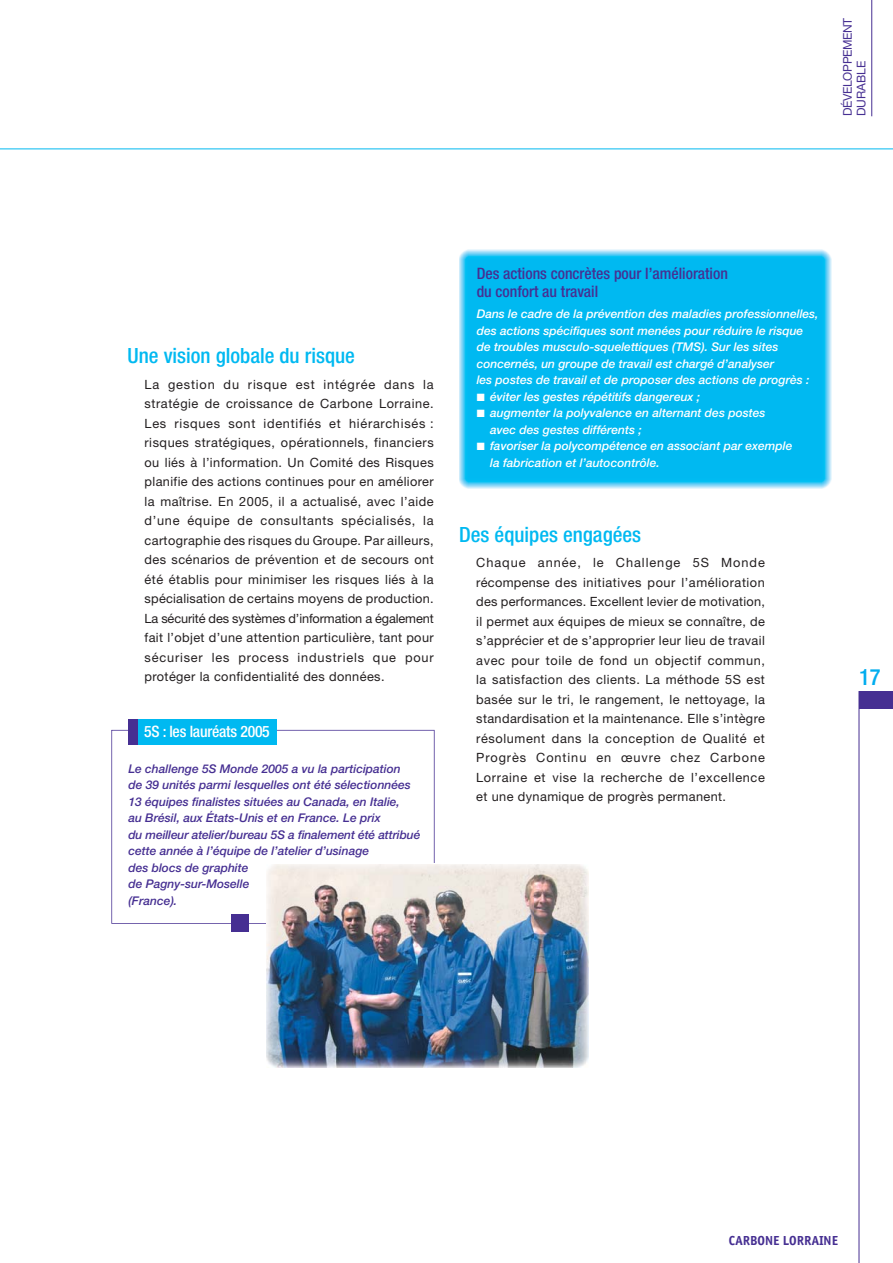
<style>
.page{position:relative;width:893px;height:1263px;background:#fff}
.page>*{position:absolute;margin:0;border:0;box-sizing:border-box;transform-origin:0 0}
.t1{font:500 condensed 22.5px "Helvetica Neue";color:#00adef}
.t2{font:500 condensed 21px "Helvetica Neue";color:#00b9f1}
.t3{font:500 condensed 15.75px/18px "Helvetica Neue";color:#462f92}
.t4{font:500 condensed 15.75px "Helvetica Neue";letter-spacing:-.015em;color:#fff}
.t5{font:700 13.5px "Officina Sans";color:#462f92}
.t6{font:12.75px/19.5px "Helvetica Neue";letter-spacing:.03em;color:#231f20;text-align:justify}
.t7{font:italic 500 12px/16.5px "Helvetica Neue";color:#fff}
.t8{font:italic 500 12px/16.5px "Helvetica Neue";color:#462f92}
.t9{font:12px/13.5px "Helvetica Neue";letter-spacing:-.03em;color:#462f92}
</style>
<div class="page">
<div style="left:859px;top:691px;width:34px;height:17px;background:#462f92"></div>
<hr style="left:858px;top:691px;width:1px;height:572px;background:#462f92">
<svg style="left:111px;top:730px;width:324px;height:194px"></svg>
<hr style="left:0;top:149px;width:893px;height:1px;background:#00b9f1">
<hr style="left:871px;top:0;width:1px;height:116px;background:#462f92">
<img style="left:459px;top:250px;width:372px;height:238px">
<div style="left:138px;top:720px;width:139px;height:25px;background:#00b9f1"></div>
<div style="left:129px;top:720px;width:9px;height:25px;background:#462f92"></div>
<img style="left:266px;top:864px;width:322px;height:203px">
<div style="left:232px;top:914px;width:17px;height:17px;background:#462f92"></div>
<p class="t9" style="left:842px;top:116px;width:100px;rotate:-90deg">DÉVELOPPEMENT<br>DURABLE</p>
<h2 class="t2" style="left:128px;top:348px;width:229px">Une vision globale du risque</h2>
<p class="t6" style="left:145px;top:376px;width:291px">La gestion du risque est intégrée dans la stratégie de croissance de Carbone Lorraine.<br>Les risques sont identifiés et hiérarchisés : risques stratégiques, opérationnels, financiers ou liés à l’information. Un Comité des Risques planifie des actions continues pour en améliorer la maîtrise. En 2005, il a actualisé, avec l’aide d’une équipe de consultants spécialisés, la cartographie des risques du Groupe. Par ailleurs, des scénarios de prévention et de secours ont été établis pour minimiser les risques liés à la spécialisation de certains moyens de production.<br>La sécurité des systèmes d’information a également fait l’objet d’une attention particulière, tant pour sécuriser les process industriels que pour protéger la confidentialité des données.</p>
<p class="t4" style="left:144px;top:726px;width:127px">5S : les lauréats 2005</p>
<p class="t8" style="left:128px;top:761px;width:293px">Le challenge 5S Monde 2005 a vu la participation<br>de 39 unités parmi lesquelles ont été sélectionnées 13 équipes finalistes situées au Canada, en Italie,<br>au Brésil, aux États-Unis et en France. Le prix<br>du meilleur atelier/bureau 5S a finalement été attribué cette année à l’équipe de l’atelier d’usinage<br>des blocs de graphite<br>de Pagny-sur-Moselle<br>(France).</p>
<p class="t3" style="left:477px;top:266px;width:253px">Des actions concrètes pour l’amélioration du confort au travail</p>
<p class="t7" style="left:477px;top:307px;width:343px">Dans le cadre de la prévention des maladies professionnelles, des actions spécifiques sont menées pour réduire le risque de troubles musculo-squelettiques (TMS). Sur les sites concernés, un groupe de travail est chargé d’analyser<br>les postes de travail et de proposer des actions de progrès :</p>
<p class="t7" style="left:477px;top:389px;width:225px">■ éviter les gestes répétitifs dangereux ;</p>
<p class="t7" style="left:490px;top:406px;width:277px;text-indent:-13px">■ augmenter la polyvalence en alternant des postes avec des gestes différents ;</p>
<p class="t7" style="left:490px;top:439px;width:304px;text-indent:-13px">■ favoriser la polycompétence en associant par exemple la fabrication et l’autocontrôle.</p>
<h2 class="t2" style="left:459px;top:527px;width:183px">Des équipes engagées</h2>
<p class="t6" style="left:476px;top:554px;width:290px">Chaque année, le Challenge 5S Monde récompense des initiatives pour l’amélioration des performances. Excellent levier de motivation, il permet aux équipes de mieux se connaître, de s’apprécier et de s’approprier leur lieu de travail avec pour toile de fond un objectif commun, la satisfaction des clients. La méthode 5S est basée sur le tri, le rangement, le nettoyage, la standardisation et la maintenance. Elle s’intègre résolument dans la conception de Qualité et Progrès Continu en œuvre chez Carbone Lorraine et vise la recherche de l’excellence et une dynamique de progrès permanent.</p>
<h1 class="t1" style="left:859px;top:669px;width:23px">17</h1>
<p class="t5" style="left:729px;top:1235px;width:110px">CARBONE LORRAINE</p>
</div>
